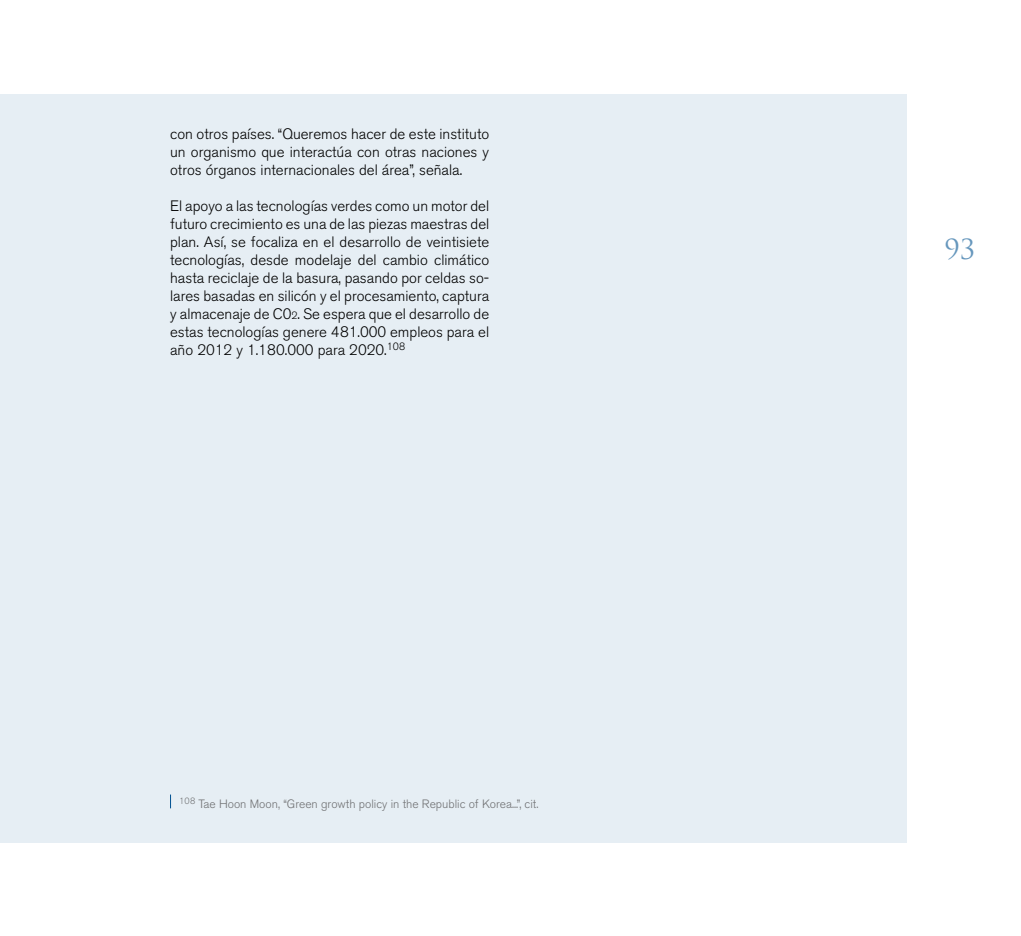
<style>
.page{position:relative;width:1021px;height:936px;background:#fff}
.page>*{position:absolute;margin:0;border:0;box-sizing:border-box;transform-origin:0 0}
.t1{font:27px "Trajan Pro";color:#6697bd}
.t2{font:300 15px/18px "Akzidenz Grotesk BE";color:#000;text-align:justify}
.t3{font:300 12px "Akzidenz Grotesk BE";color:#707173}
.s1{font-size:10.5px}
</style>
<div class="page">
<div style="left:0;top:94px;width:906px;height:748px;background:#e6eef4"></div>
<svg style="left:170px;top:794px;width:1px;height:14px"></svg>
<p class="t2" style="left:170px;top:125px;width:320px">con otros países. “Queremos hacer de este instituto un organismo que interactúa con otras naciones y otros órganos internacionales del área”, señala.</p>
<p class="t2" style="left:170px;top:197px;width:320px">El apoyo a las tecnologías verdes como un motor del futuro crecimiento es una de las piezas maestras del plan. Así, se focaliza en el desarrollo de veintisiete tecnologías, desde modelaje del cambio climático hasta reciclaje de la basura, pasando por celdas so&shy;lares basadas en silicón y el procesamiento, captura y almacenaje de C0<span class="s1">2</span>. Se espera que el desarrollo de estas tecnologías genere 481.000 empleos para el año 2012 y 1.180.000 para 2020.<sup>108</sup></p>
<p class="t3" style="left:179px;top:797px;width:360px"><sup>108</sup> Tae Hoon Moon, “Green growth policy in the Republic of Korea...”, cit.</p>
<h1 class="t1" style="left:944px;top:231px;width:32px">93</h1>
</div>
